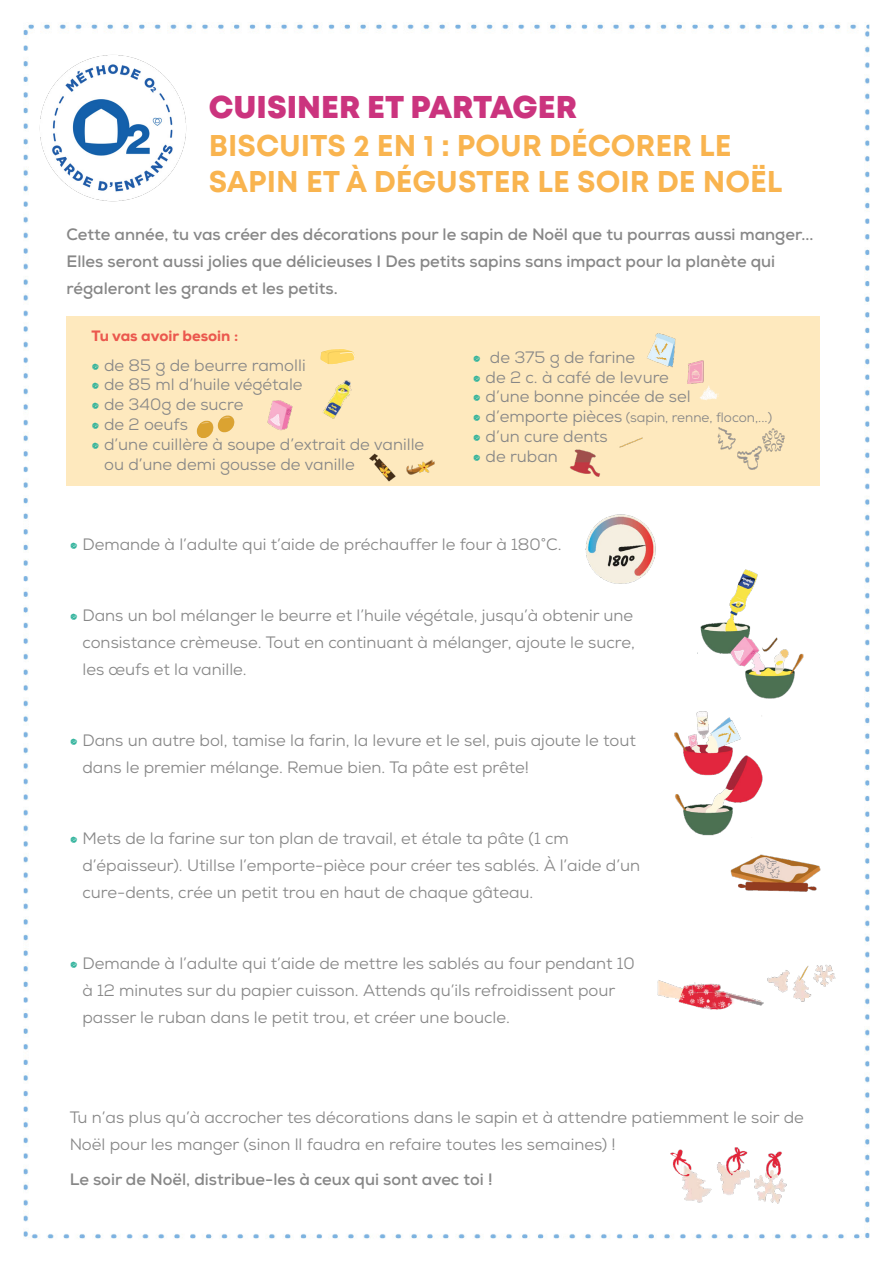
<style>
.page{position:relative;width:893px;height:1263px;background:#fff}
.page>*{position:absolute;margin:0;border:0;box-sizing:border-box;transform-origin:0 0}
.titre_activité{font:800 31.5px "Mont";color:#cb347e}
.titre_activité-2{font:700 30px/36px "Mont";color:#f9b44f}
.liste_réalisation{font:16.5px/27px "Nexa";color:#878787}
.liste_réalisation-2{font:700 16.5px/27px "Nexa";color:#878787}
.catégories{font:800 15px "Nexa";color:#eb584e}
.t1{font:13.5px "Nexa";color:#878787}
.s1{font-family:"Chalkduster";font-size:13.5px;color:#31b39c}
.s2{font-family:"Chalkduster";color:#31b39c}
.s3{font-size:16.5px}
</style>
<div class="page">
<img style="left:23px;top:22px;width:847px;height:1217px">
<img style="left:23px;top:49px;width:200px;height:158px">
<div style="left:66px;top:316px;width:754px;height:170px;background:#fee9be"></div>
<img style="left:320px;top:349px;width:35px;height:15px">
<img style="left:323px;top:380px;width:29px;height:39px">
<img style="left:687px;top:360px;width:17px;height:24px">
<img style="left:267px;top:400px;width:26px;height:31px">
<img style="left:647px;top:333px;width:29px;height:35px">
<img style="left:693px;top:378px;width:26px;height:22px">
<img style="left:762px;top:428px;width:23px;height:24px">
<img style="left:737px;top:443px;width:32px;height:27px">
<img style="left:717px;top:427px;width:26px;height:23px">
<img style="left:619px;top:437px;width:24px;height:11px">
<img style="left:569px;top:449px;width:31px;height:28px">
<img style="left:369px;top:453px;width:27px;height:29px">
<img style="left:406px;top:459px;width:29px;height:16px">
<img style="left:196px;top:420px;width:17px;height:18px">
<img style="left:213px;top:415px;width:22px;height:18px">
<img style="left:582px;top:504px;width:85px;height:89px">
<img style="left:698px;top:566px;width:114px;height:136px">
<img style="left:669px;top:702px;width:97px;height:136px">
<img style="left:726px;top:838px;width:98px;height:66px">
<img style="left:652px;top:961px;width:189px;height:56px">
<img style="left:665px;top:1140px;width:128px;height:69px">
<p class="titre_activité" style="left:209px;top:86px;width:370px">CUISINER ET PARTAGER</p>
<p class="titre_activité-2" style="left:209px;top:127px;width:575px">BISCUITS 2 EN 1 : POUR DÉCORER LE<br>SAPIN ET À DÉGUSTER LE SOIR DE NOËL</p>
<p class="liste_réalisation-2" style="left:66px;top:221px;width:748px">Cette année, tu vas créer des décorations pour le sapin de Noël que tu pourras aussi manger...<br>Elles seront aussi jolies que délicieuses I Des petits sapins sans impact pour la planète qui régaleront les grands et les petits.</p>
<p class="catégories" style="left:91px;top:327px;width:148px">Tu vas avoir besoin :</p>
<p class="liste_réalisation" style="left:91px;top:351px;width:216px"><span class="s1">•</span> de 85 g de beurre ramolli</p>
<p class="liste_réalisation" style="left:91px;top:371px;width:213px"><span class="s1">•</span> de 85 ml d’huile végétale</p>
<p class="liste_réalisation" style="left:91px;top:391px;width:153px"><span class="s1">•</span> de 340g de sucre</p>
<p class="liste_réalisation" style="left:91px;top:411px;width:98px"><span class="s1">•</span> de 2 oeufs</p>
<p class="liste_réalisation" style="left:104px;top:434px;width:322px;line-height:19.8px;text-indent:-13px"><span class="s1">•</span> d’une cuillère à soupe d’extrait de vanille ou d’une demi gousse de vanille</p>
<p class="liste_réalisation" style="left:473px;top:344px;width:164px"><span class="s1">•</span> de 375 g de farine</p>
<p class="liste_réalisation" style="left:473px;top:364px;width:198px"><span class="s1">•</span> de 2 c. à café de levure</p>
<p class="liste_réalisation" style="left:473px;top:383px;width:219px"><span class="s1">•</span> d’une bonne pincée de sel</p>
<p class="t1" style="left:473px;top:409px;width:301px"><span class="s2">•</span> <span class="s3">d’emporte pièces</span> (sapin, renne, flocon,...)</p>
<p class="liste_réalisation" style="left:473px;top:423px;width:136px"><span class="s1">•</span> d’un cure dents</p>
<p class="liste_réalisation" style="left:473px;top:443px;width:87px"><span class="s1">•</span> de ruban</p>
<p class="liste_réalisation" style="left:70px;top:531px;width:493px"><span class="s1">•</span> Demande à l’adulte qui t’aide de préchauffer le four à 180°C.</p>
<p class="liste_réalisation" style="left:82px;top:602px;width:554px;text-align:justify;text-indent:-13px"><span class="s1">•</span> Dans un bol mélanger le beurre et l’huile végétale, jusqu’à obtenir une consistance crèmeuse. Tout en continuant à mélanger, ajoute le sucre, les œufs et la vanille.</p>
<p class="liste_réalisation" style="left:82px;top:727px;width:555px;text-indent:-13px"><span class="s1">•</span> Dans un autre bol, tamise la farin, la levure et le sel, puis ajoute le tout dans le premier mélange. Remue bien. Ta pâte est prête!</p>
<p class="liste_réalisation" style="left:82px;top:825px;width:559px;text-indent:-13px"><span class="s1">•</span> Mets de la farine sur ton plan de travail, et étale ta pâte (1 cm d’épaisseur). Utillse l’emporte-pièce pour créer tes sablés. À l’aide d’un cure-dents, crée un petit trou en haut de chaque gâteau.</p>
<p class="liste_réalisation" style="left:82px;top:950px;width:554px;text-indent:-13px"><span class="s1">•</span> Demande à l’adulte qui t’aide de mettre les sablés au four pendant 10 à 12 minutes sur du papier cuisson. Attends qu’ils refroidissent pour passer le ruban dans le petit trou, et créer une boucle.</p>
<p class="liste_réalisation" style="left:70px;top:1103px;width:736px">Tu n’as plus qu’à accrocher tes décorations dans le sapin et à attendre patiemment le soir de<br>Noël pour les manger (sinon ll faudra en refaire toutes les semaines) !</p>
<p class="liste_réalisation-2" style="left:70px;top:1166px;width:424px">Le soir de Noël, distribue-les à ceux qui sont avec toi !</p>
</div>
